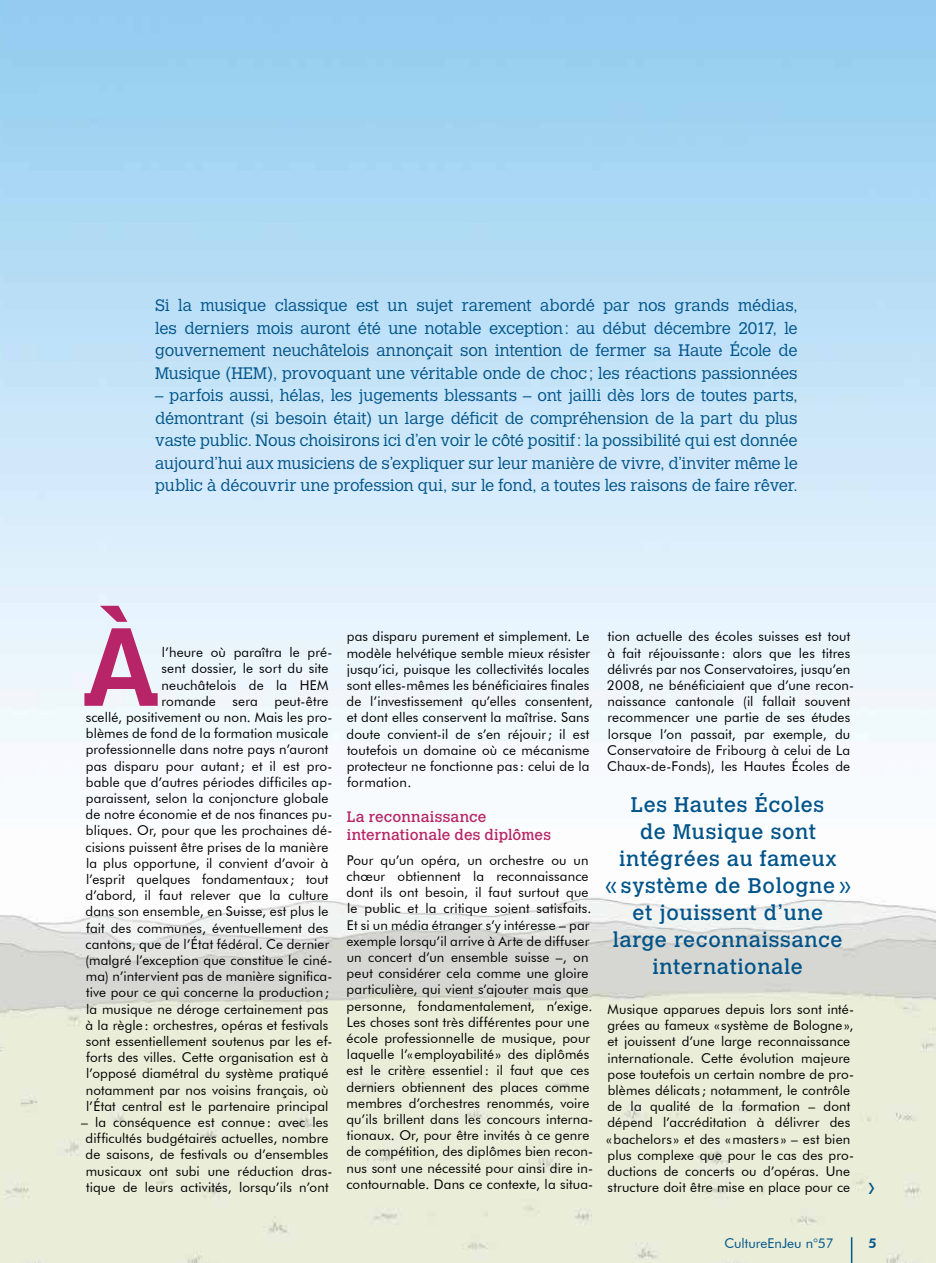
<style>
.page{position:relative;width:936px;height:1263px;background:#fff}
.page>*{position:absolute;margin:0;border:0;box-sizing:border-box;transform-origin:0 0}
.t1{font:700 109.95px "Calvert";color:#b72467}
.t2{font:21px/27px "Calvert";letter-spacing:.03em;color:#00548a;text-align:center}
.t3{font:300 16.5px/22.5px "Calvert";letter-spacing:-.01em;color:#00548a;text-align:justify}
.t4{font:15px/18px "Calvert";letter-spacing:.01em;color:#b72467}
.t5{font:13.5px/16.2px "Futura BT";letter-spacing:.01em;color:#000}
.t6{font:13.5px "Futura BT";color:#00548a}
.t7{font:800 13.5px "Futura BT";color:#00548a}
</style>
<div class="page">
<hr style="left:850px;top:1237px;width:2px;height:26px;background:#00548a">
<p class="t3" style="left:155px;top:294px;width:644px">Si la musique classique est un sujet rarement abordé par nos grands médias, les derniers mois auront été une notable exception: au début décembre 2017, le gouvernement neuchâtelois annonçait son intention de fermer sa Haute École de Musique (HEM), provoquant une véritable onde de choc; les réactions passionnées</p>
<p class="t3" style="left:155px;top:384px;width:644px">– parfois aussi, hélas, les jugements blessants – ont jailli dès lors de toutes parts, démontrant (si besoin était) un large déficit de compréhension de la part du plus vaste public. Nous choisirons ici d’en voir le côté positif: la possibilité qui est donnée aujourd’hui aux musiciens de s’expliquer sur leur manière de vivre, d’inviter même le public à découvrir une profession qui, sur le fond, a toutes les raisons de faire rêver.</p>
<h1 class="t1" style="left:81px;top:597px;width:82px">À</h1>
<p class="t5" style="left:85px;top:644px;width:248px;text-align:right">l’heure où paraîtra le pré-<br>sent dossier, le sort du site<br>neuchâtelois de la HEM<br>romande sera peut-être<br>scellé, positivement ou non. Mais les pro&shy;blèmes de fond de la formation musicale professionnelle dans notre pays n’auront pas disparu pour autant; et il est pro&shy;bable que d’autres périodes difficiles ap&shy;paraissent, selon la conjoncture globale de notre économie et de nos finances pu&shy;bliques. Or, pour que les prochaines dé&shy;cisions puissent être prises de la manière la plus opportune, il convient d’avoir à l’esprit quelques fondamentaux ; tout d’abord, il faut relever que la culture dans son ensemble, en Suisse, est plus le fait des communes, éventuellement des cantons, que de l’État fédéral. Ce dernier (malgré l’exception que constitue le ciné&shy;ma) n’intervient pas de manière significa&shy;tive pour ce qui concerne la production; la musique ne déroge certainement pas à la règle: orchestres, opéras et festivals sont essentiellement soutenus par les ef&shy;forts des villes. Cette organisation est à l’opposé diamétral du système pratiqué notamment par nos voisins français, où l’État central est le partenaire principal</p>
<p class="t5" style="left:81px;top:1114px;width:252px;text-align:center">– la conséquence est connue: avec les difficultés budgétaires actuelles, nombre de saisons, de festivals ou d’ensembles musicaux ont subi une réduction dras&shy;tique de leurs activités, lorsqu’ils n’ont</p>
<p class="t5" style="left:346px;top:628px;width:247px">pas disparu purement et simplement. Le modèle helvétique semble mieux résister jusqu’ici, puisque les collectivités locales sont elles-mêmes les bénéficiaires finales de l’investissement qu’elles consentent, et dont elles conservent la maîtrise. Sans doute convient-il de s’en réjouir; il est toutefois un domaine où ce mécanisme protecteur ne fonctionne pas : celui de la formation.</p>
<p class="t4" style="left:347px;top:808px;width:206px">La reconnaissance internationale des diplômes</p>
<p class="t5" style="left:346px;top:852px;width:248px">Pour qu’un opéra, un orchestre ou un chœur obtiennent la reconnaissance dont ils ont besoin, il faut surtout que le public et la critique soient satisfaits.<br>Et si un média étranger s’y intéresse – par exemple lorsqu’il arrive à Arte de diffuser un concert d’un ensemble suisse –, on peut considérer cela comme une gloire particulière, qui vient s’ajouter mais que personne, fondamentalement, n’exige.<br>Les choses sont très différentes pour une école professionnelle de musique, pour laquelle l’«employabilité» des diplômés est le critère essentiel: il faut que ces derniers obtiennent des places comme membres d’orchestres renommés, voire qu’ils brillent dans les concours interna&shy;tionaux. Or, pour être invités à ce genre de compétition, des diplômes bien recon&shy;nus sont une nécessité pour ainsi dire in&shy;contournable. Dans ce contexte, la situa-</p>
<p class="t5" style="left:607px;top:628px;width:249px">tion actuelle des écoles suisses est tout à fait réjouissante: alors que les titres délivrés par nos Conservatoires, jusqu’en 2008, ne bénéficiaient que d’une recon&shy;naissance cantonale (il fallait souvent recommencer une partie de ses études lorsque l’on passait, par exemple, du Conservatoire de Fribourg à celui de La Chaux-de-Fonds), les Hautes Écoles de</p>
<h2 class="t2" style="left:605px;top:791px;width:247px">Les Hautes Écoles<br>de Musique sont intégrées au fameux<br>« système de Bologne » et jouissent d’une large reconnaissance internationale</h2>
<p class="t5" style="left:606px;top:1001px;width:249px">Musique apparues depuis lors sont inté&shy;grées au fameux « système de Bologne», et jouissent d’une large reconnaissance internationale. Cette évolution majeure pose toutefois un certain nombre de pro&shy;blèmes délicats ; notamment, le contrôle de la qualité de la formation – dont dépend l’accréditation à délivrer des «bachelors » et des «masters » – est bien plus complexe que pour le cas des pro&shy;ductions de concerts ou d’opéras. Une structure doit être mise en place pour ce</p>
<h2 class="t2" style="left:868px;top:1173px;width:8px">›</h2>
<p class="t6" style="left:724px;top:1235px;width:111px">CultureEnJeu n°57</p>
<p class="t7" style="left:868px;top:1235px;width:10px">5</p>
</div>
